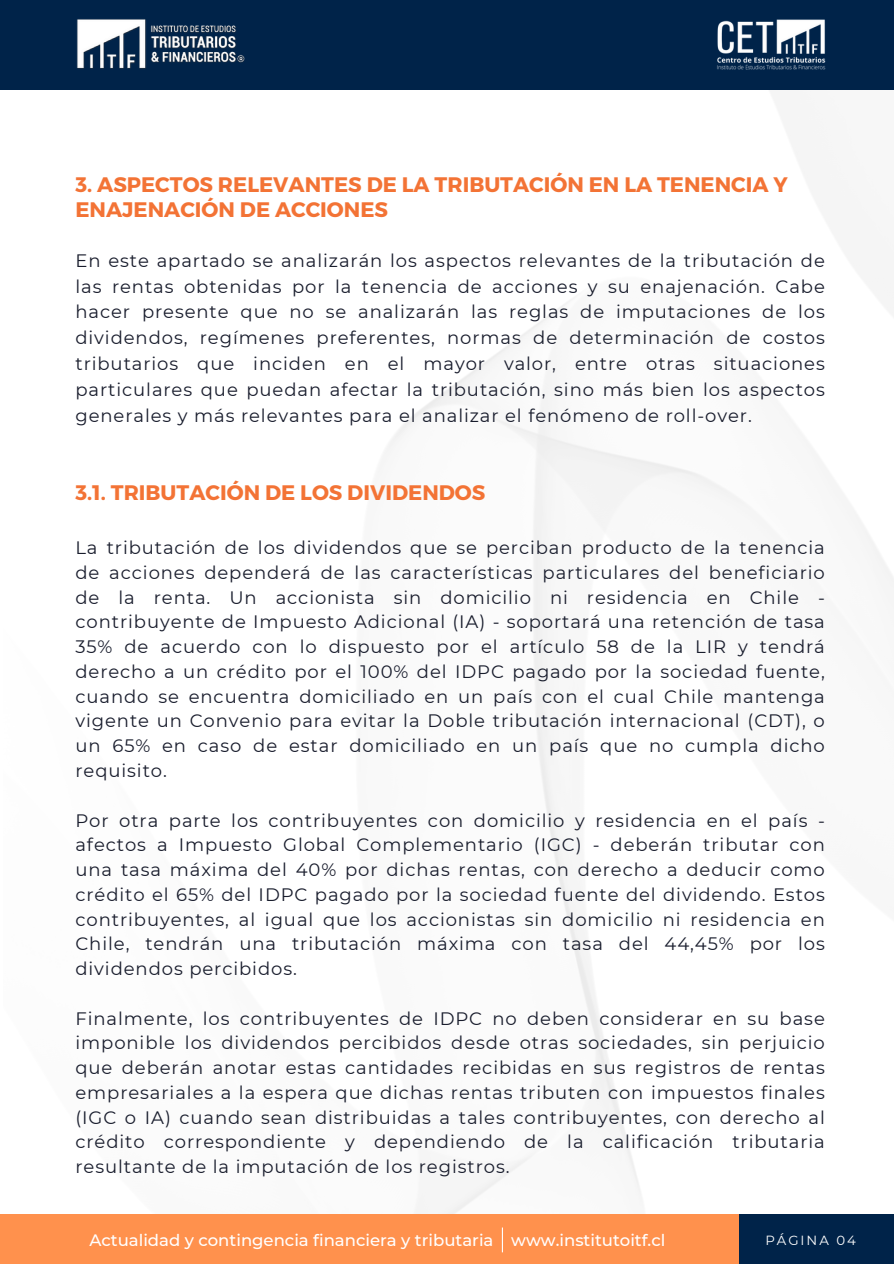
<style>
.page{position:relative;width:894px;height:1264px;background:#fff}
.page>*{position:absolute;margin:0;border:0;box-sizing:border-box;transform-origin:0 0}
.t1{font:700 21px/24.8px "Montserrat";color:#f37335}
.t2{font:18px/24.8px "Montserrat";letter-spacing:.05em;color:#191d2d;text-align:justify}
.t3{font:500 16.5px "Montserrat";color:#fff}
.t4{font:13.2px "Montserrat";letter-spacing:.15em;color:#fff}
</style>
<div class="page">
<img style="left:4px;top:89px;width:889px;height:1125px">
<div style="left:0;top:1214px;width:893px;height:49px;background:#ff914d"></div>
<div style="left:738px;top:1214px;width:155px;height:49px;background:#002349"></div>
<hr style="left:501px;top:1227px;width:2px;height:25px;background:#fff">
<div style="left:0;top:0;width:893px;height:89px;background:#002349"></div>
<img style="left:77px;top:19px;width:168px;height:50px">
<img style="left:717px;top:19px;width:109px;height:51px">
<h3 class="t1" style="left:75px;top:171px;width:713px">3. ASPECTOS RELEVANTES DE LA TRIBUTACIÓN EN LA TENENCIA Y<br>ENAJENACIÓN DE ACCIONES</h3>
<h1 class="t2" style="left:75px;top:247px;width:750px;line-height:25.8px">En este apartado se analizarán los aspectos relevantes de la tributación de las rentas obtenidas por la tenencia de acciones y su enajenación. Cabe hacer presente que no se analizarán las reglas de imputaciones de los dividendos, regímenes preferentes, normas de determinación de costos tributarios que inciden en el mayor valor, entre otras situaciones particulares que puedan afectar la tributación, sino más bien los aspectos generales y más relevantes para el analizar el fenómeno de roll-over.</h1>
<p class="t1" style="left:75px;top:479px;width:411px">3.1. TRIBUTACIÓN DE LOS DIVIDENDOS</p>
<h3 class="t2" style="left:75px;top:535px;width:750px">La tributación de los dividendos que se perciban producto de la tenencia de acciones dependerá de las características particulares del beneficiario de la renta. Un accionista sin domicilio ni residencia en Chile - contribuyente de Impuesto Adicional (IA) - soportará una retención de tasa 35% de acuerdo con lo dispuesto por el artículo 58 de la LIR y tendrá derecho a un crédito por el 100% del IDPC pagado por la sociedad fuente, cuando se encuentra domiciliado en un país con el cual Chile mantenga vigente un Convenio para evitar la Doble tributación internacional (CDT), o un 65% en caso de estar domiciliado en un país que no cumpla dicho requisito.</h3>
<h3 class="t2" style="left:75px;top:807px;width:750px">Por otra parte los contribuyentes con domicilio y residencia en el país - afectos a Impuesto Global Complementario (IGC) - deberán tributar con una tasa máxima del 40% por dichas rentas, con derecho a deducir como crédito el 65% del IDPC pagado por la sociedad fuente del dividendo. Estos contribuyentes, al igual que los accionistas sin domicilio ni residencia en Chile, tendrán una tributación máxima con tasa del 44,45% por los dividendos percibidos.</h3>
<h3 class="t2" style="left:75px;top:1005px;width:750px">Finalmente, los contribuyentes de IDPC no deben considerar en su base imponible los dividendos percibidos desde otras sociedades, sin perjuicio que deberán anotar estas cantidades recibidas en sus registros de rentas empresariales a la espera que dichas rentas tributen con impuestos finales (IGC o IA) cuando sean distribuidas a tales contribuyentes, con derecho al crédito correspondiente y dependiendo de la calificación tributaria resultante de la imputación de los registros.</h3>
<p class="t3" style="left:89px;top:1229px;width:577px">Actualidad y contingencia financiera y tributaria www.institutoitf.cl</p>
<p class="t4" style="left:765px;top:1232px;width:92px">PÁGINA 04</p>
</div>
